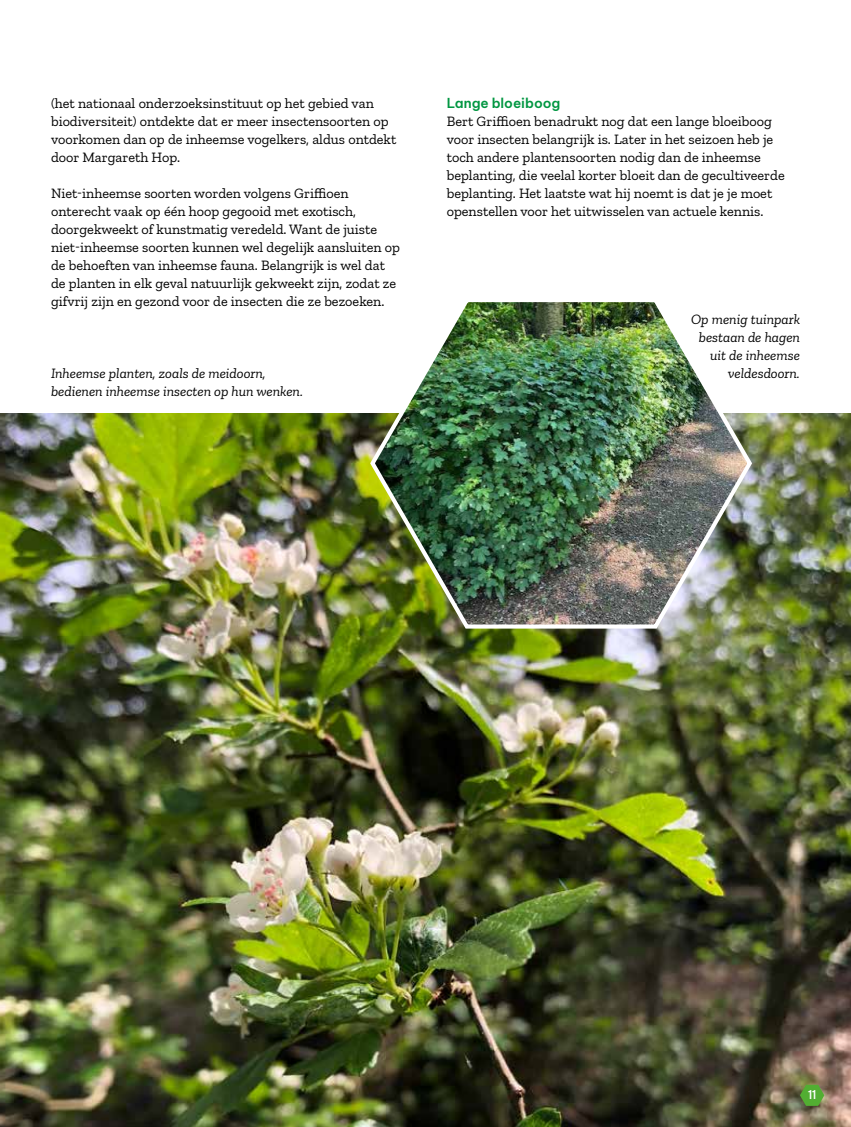
<style>
.page{position:relative;width:851px;height:1127px;background:#fff}
.page>*{position:absolute;margin:0;border:0;box-sizing:border-box;transform-origin:0 0}
.t1{font:14.25px/18px "Zilla Slab";color:#000}
.t2{font:italic 14.25px/18px "Zilla Slab";color:#000}
.t3{font:600 13.5px "Be Vietnam Pro";letter-spacing:-.005em;color:#009641}
.t4{font:500 12px "Be Vietnam Pro";color:#fff}
</style>
<div class="page">
<img style="left:0;top:413px;width:850px;height:714px">
<img style="left:368px;top:302px;width:386px;height:329px">
<svg style="left:799px;top:1085px;width:25px;height:21px"></svg>
<p class="t1" style="left:51px;top:94px;width:347px">(het nationaal onderzoeksinstituut op het gebied van biodiversiteit) ontdekte dat er meer insectensoorten op voorkomen dan op de inheemse vogelkers, aldus ontdekt door Margareth Hop.</p>
<p class="t1" style="left:51px;top:184px;width:350px">Niet-inheemse soorten worden volgens Griffioen onterecht vaak op één hoop gegooid met exotisch, doorgekweekt of kunstmatig veredeld. Want de juiste niet-inheemse soorten kunnen wel degelijk aansluiten op de behoeften van inheemse fauna. Belangrijk is wel dat de planten in elk geval natuurlijk gekweekt zijn, zodat ze gifvrij zijn en gezond voor de insecten die ze bezoeken.</p>
<p class="t2" style="left:51px;top:364px;width:253px">Inheemse planten, zoals de meidoorn, bedienen inheemse insecten op hun wenken.</p>
<p class="t3" style="left:446px;top:92px;width:115px">Lange bloeiboog</p>
<p class="t1" style="left:446px;top:112px;width:339px">Bert Griffioen benadrukt nog dat een lange bloeiboog voor insecten belangrijk is. Later in het seizoen heb je toch andere plantensoorten nodig dan de inheemse beplanting, die veelal korter bloeit dan de gecultiveerde beplanting. Het laatste wat hij noemt is dat je je moet openstellen voor het uitwisselen van actuele kennis.</p>
<p class="t2" style="left:691px;top:310px;width:110px;text-align:right">Op menig tuinpark bestaan de hagen uit de inheemse veldesdoorn.</p>
<p class="t4" style="left:807px;top:1085px;width:10px">11</p>
</div>
